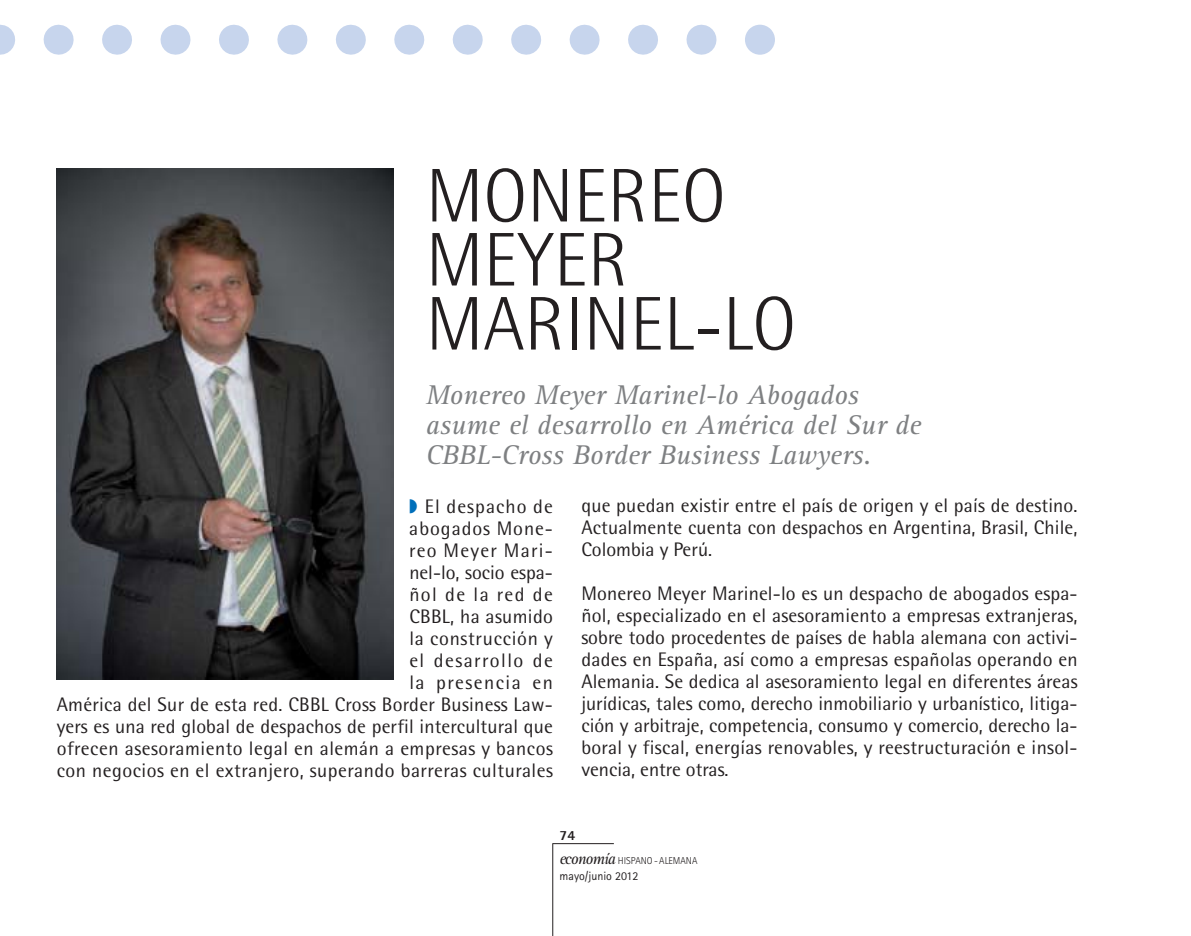
<style>
.page{position:relative;width:1191px;height:936px;background:#fff}
.page>*{position:absolute;margin:0;border:0;box-sizing:border-box;transform-origin:0 0}
.t1{font:300 76px/64px "Rotis Semi Sans";color:#231f20}
.t2{font:italic 28px/30px "Rotis Serif";color:#7e8082}
.t3{font:19.6px/22px "Rotis Semi Sans";letter-spacing:.015em;color:#231f20;text-align:justify}
.t4{font:800 14px "Rotis Semi Sans";color:#231f20}
.t5{font:12px "Rotis Sans Serif";color:#231f20}
.t6{font:300 10px "Rotis Sans Serif";color:#231f20}
.s1{font-family:"Rotis Serif";font-weight:400;font-style:italic;font-size:16px}
</style>
<div class="page">
<hr style="left:552px;top:843px;width:1px;height:92px;background:#231f20">
<hr style="left:552px;top:843px;width:62px;height:1px;background:#231f20">
<svg style="left:0;top:25px;width:717px;height:30px"></svg>
<svg style="left:745px;top:25px;width:30px;height:30px"></svg>
<img style="left:57px;top:169px;width:336px;height:510px">
<h1 class="t1" style="left:426px;top:171px;width:372px">MONEREO<br>MEYER<br>MARINEL-LO</h1>
<h2 class="t2" style="left:426px;top:382px;width:497px">Monereo Meyer Marinel-lo Abogados asume el desarrollo en América del Sur de<br>CBBL-Cross Border Business Lawyers.</h2>
<p class="t3" style="left:57px;top:497px;width:498px;text-align:right">El despacho de<br>abogados Mone-<br>reo Meyer Mari-<br>nel-lo, socio espa-<br>ñol de la red de<br>CBBL, ha asumido<br>la construcción y<br>el desarrollo de<br>la presencia en<br>América del Sur de esta red. CBBL Cross Border Business Law&shy;yers es una red global de despachos de perfil intercultural que ofrecen asesoramiento legal en alemán a empresas y bancos con negocios en el extranjero, superando barreras culturales</p>
<p class="t3" style="left:581px;top:496px;width:498px">que puedan existir entre el país de origen y el país de destino.<br>Actualmente cuenta con despachos en Argentina, Brasil, Chile, Colombia y Perú.</p>
<p class="t3" style="left:581px;top:584px;width:498px">Monereo Meyer Marinel-lo es un despacho de abogados espa&shy;ñol, especializado en el asesoramiento a empresas extranjeras, sobre todo procedentes de países de habla alemana con activi&shy;dades en España, así como a empresas españolas operando en Alemania. Se dedica al asesoramiento legal en diferentes áreas jurídicas, tales como, derecho inmobiliario y urbanístico, litiga&shy;ción y arbitraje, competencia, consumo y comercio, derecho la&shy;boral y fiscal, energías renovables, y reestructuración e insol&shy;vencia, entre otras.</p>
<p class="t4" style="left:559px;top:830px;width:17px">74</p>
<p class="t6" style="left:559px;top:856px;width:139px"><span class="s1">economía</span> HISPANO - ALEMANA</p>
<p class="t5" style="left:559px;top:871px;width:81px">mayo/junio 2012</p>
</div>
